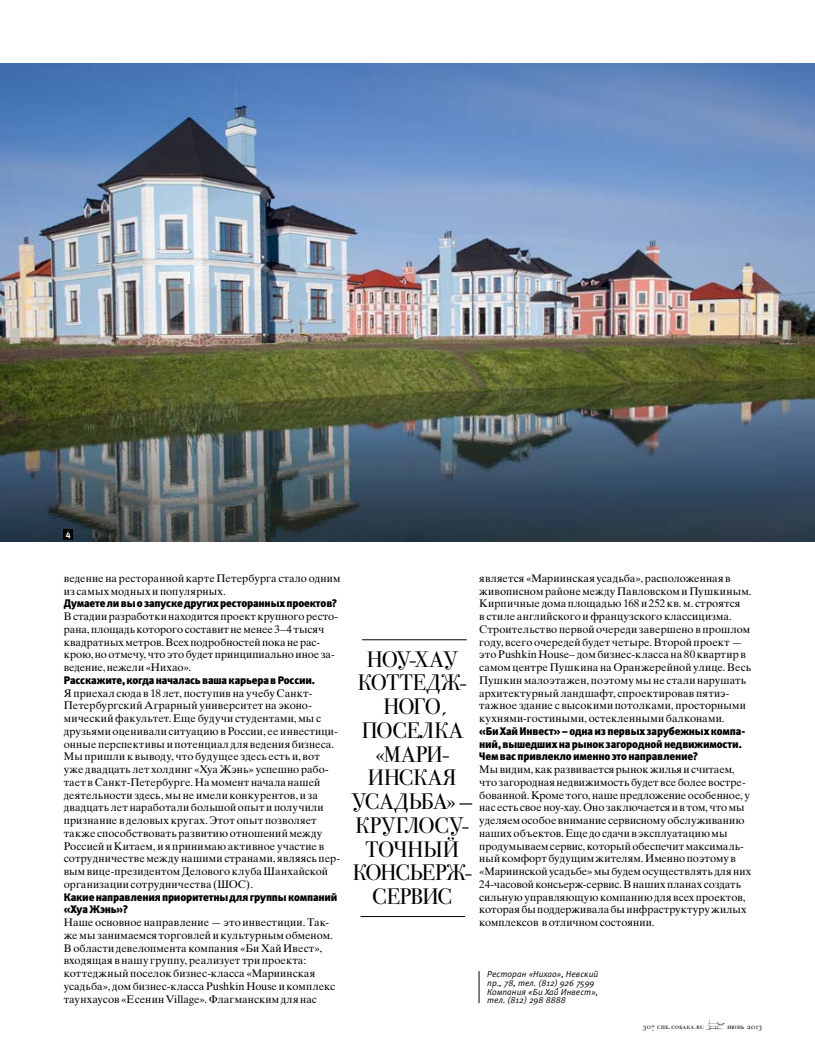
<style>
.page{position:relative;width:815px;height:1056px;background:#fff}
.page>*{position:absolute;margin:0;border:0;box-sizing:border-box;transform-origin:0 0}
.t1{font:22.5px/23.8px "Bodoni 72 C";letter-spacing:-.015em;color:#000;text-align:center}
.t2{font:11px/12.8px "Times Ten Cyr Upright";letter-spacing:.005em;color:#000}
.t3{font:11px/12.8px "Meta Black C";letter-spacing:-.015em;color:#000}
.t4{font:italic 8.75px/8.8px "Meta Normal C";letter-spacing:.01em;color:#000}
.t5{font:8.75px "Meta Bold LFC";color:#fff}
.t6{font:7.5px "Bodon 72 SCC";letter-spacing:.055em;color:#000}
</style>
<div class="page">
<svg style="left:706px;top:1018px;width:19px;height:12px"></svg>
<img style="left:0;top:63px;width:815px;height:478px">
<hr style="left:362px;top:639px;width:105px;height:1px;background:#000">
<hr style="left:361px;top:916px;width:104px;height:1px;background:#000">
<hr style="left:479px;top:971px;width:1px;height:32px;background:#000">
<div style="left:64px;top:530px;width:9px;height:10px;background:#000"></div>
<p class="t5" style="left:66px;top:530px;width:6px">4</p>
<p class="t2" style="left:64px;top:572px;width:278px">ведение на ресторанной карте Петербурга стало одним из самых модных и популярных.</p>
<p class="t3" style="left:64px;top:597px;width:275px">Думаете ли вы о запуске других ресторанных проектов?</p>
<p class="t2" style="left:64px;top:610px;width:276px">В стадии разработки находится проект крупного ресто&shy;рана, площадь которого составит не менее 3–4 тысяч квадратных метров. Всех подробностей пока не рас&shy;крою, но отмечу, что это будет принципиально иное за&shy;ведение, нежели «Нихао».</p>
<p class="t3" style="left:64px;top:674px;width:253px">Расскажите, когда началась ваша карьера в России.</p>
<p class="t2" style="left:64px;top:687px;width:278px">Я приехал сюда в 18 лет, поступив на учебу Санкт-Петербургский Аграрный университет на эконо&shy;мический факультет. Еще будучи студентами, мы с друзьями оценивали ситуацию в России, ее инвестици&shy;онные перспективы и потенциал для ведения бизнеса.<br>Мы пришли к выводу, что будущее здесь есть и, вот уже двадцать лет холдинг «Хуа Жэнь» успешно рабо&shy;тает в Санкт-Петербурге. На момент начала нашей деятельности здесь, мы не имели конкурентов, и за двадцать лет наработали большой опыт и получили признание в деловых кругах. Этот опыт позволяет также способствовать развитию отношений между Россией и Китаем, и я принимаю активное участие в сотрудничестве между нашими странами, являясь пер&shy;вым вице-президентом Делового клуба Шанхайской организации сотрудничества (ШОС).</p>
<p class="t3" style="left:64px;top:890px;width:275px">Какие направления приоритетны для группы компаний «Хуа Жэнь»?</p>
<p class="t2" style="left:64px;top:916px;width:273px">Наше основное направление — это инвестиции. Так&shy;же мы занимаемся торговлей и культурным обменом.<br>В области девелопмента компания «Би Хай Ивест», входящая в нашу группу, реализует три проекта: коттеджный поселок бизнес-класса «Мариинская усадьба», дом бизнес-класса Pushkin House и комплекс таунхаусов «Есенин Village». Флагманским для нас</p>
<p class="t2" style="left:479px;top:572px;width:274px">является «Мариинская усадьба», расположенная в живописном районе между Павловском и Пушкиным.<br>Кирпичные дома площадью 168 и 252 кв. м. строятся<br>в стиле английского и французского классицизма.<br>Строительство первой очереди завершено в прошлом году, всего очередей будет четыре. Второй проект — это Pushkin House– дом бизнес-класса на 80 квартир в самом центре Пушкина на Оранжерейной улице. Весь Пушкин малоэтажен, поэтому мы не стали нарушать архитектурный ландшафт, спроектировав пятиэ&shy;тажное здание с высокими потолками, просторными кухнями-гостиными, остекленными балконами.</p>
<p class="t3" style="left:479px;top:725px;width:268px">«Би Хай Инвест» – одна из первых зарубежных компа&shy;ний, вышедших на рынок загородной недвижимости.<br>Чем вас привлекло именно это направление?</p>
<p class="t2" style="left:479px;top:763px;width:274px">Мы видим, как развивается рынок жилья и считаем, что загородная недвижимость будет все более востре&shy;бованной. Кроме того, наше предложение особенное, у нас есть свое ноу-хау. Оно заключается и в том, что мы уделяем особое внимание сервисному обслуживанию наших объектов. Еще до сдачи в эксплуатацию мы продумываем сервис, который обеспечит максималь&shy;ный комфорт будущим жителям. Именно поэтому в «Мариинской усадьбе» мы будем осуществлять для них 24-часовой консьерж-сервис. В наших планах создать сильную управляющую компанию для всех проектов, которая бы поддерживала бы инфраструктуру жилых комплексов в отличном состоянии.</p>
<h1 class="t1" style="left:352px;top:647px;width:122px">ноу-хау коттедж&shy;ного поселка «мари&shy;инская усадьба» — круглосу&shy;точный консьерж&shy;сервис</h1>
<p class="t4" style="left:487px;top:970px;width:113px">Ресторан «Нихао», Невский пр., 78, тел. (812) 926 7599<br>Компания «Би Хай Инвест», тел. (812) 298 8888</p>
<p class="t6" style="left:643px;top:1022px;width:62px">307 спб.собака.ru</p>
<p class="t6" style="left:727px;top:1022px;width:36px">июнь 2013</p>
</div>
